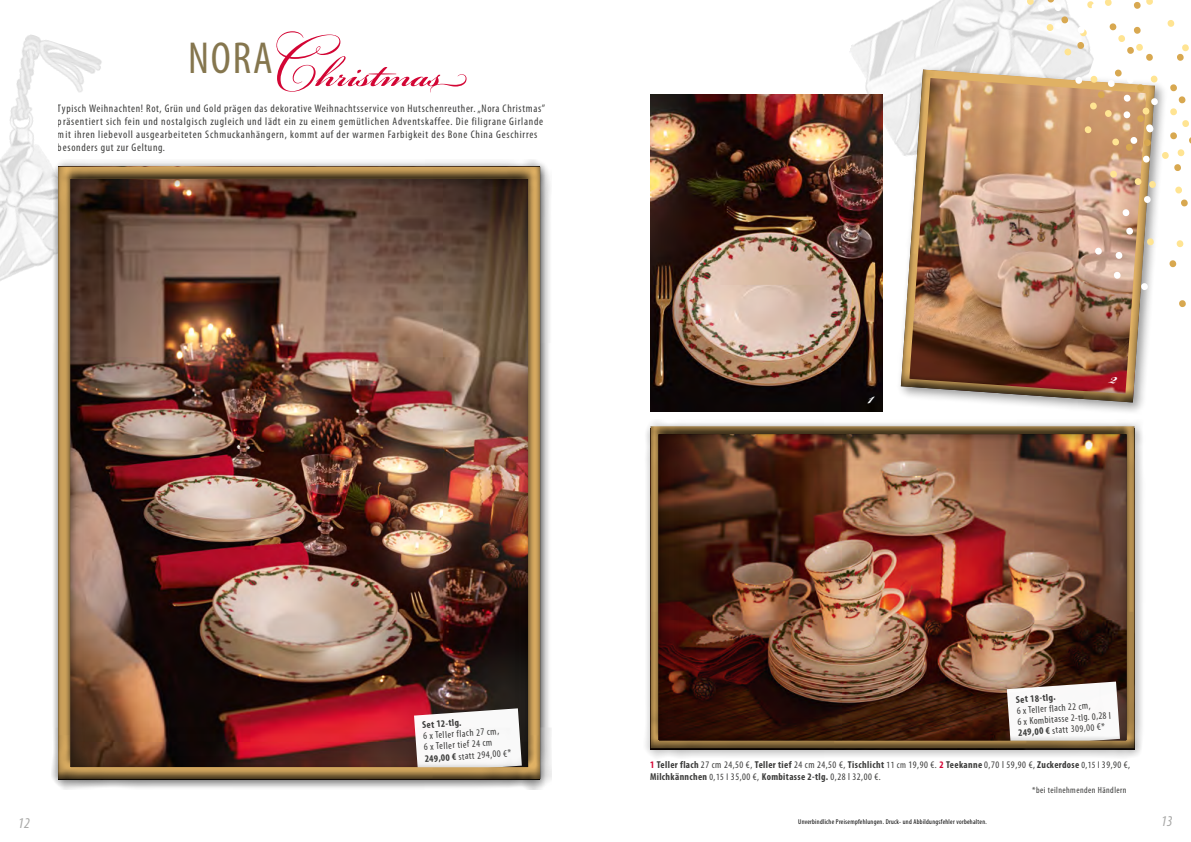
<style>
.page{position:relative;width:1191px;height:842px;background:#fff}
.page>*{position:absolute;margin:0;border:0;box-sizing:border-box;transform-origin:0 0}
.t1{font:600 52px "Bickham Script Pro";color:#d30534}
.t2{font:condensed 45px "Myriad Pro";color:#85764e}
.t3{font:700 24px "Bickham Script Pro";color:#fff}
.t4{font:italic condensed 15px "Myriad Pro";color:#a8a8a7}
.t5{font:condensed 11px/13px "Myriad Pro";letter-spacing:.07em;color:#3c3c3b}
.t6{font:700 condensed 10px/12px "Myriad Pro";letter-spacing:.035em;color:#3c3c3b}
.t7{font:condensed 10px "Myriad Pro";color:#3c3c3b}
.t8{font:condensed 9px "Myriad Pro";letter-spacing:.05em;color:#3c3c3b}
.t9{font:condensed 7px "Myriad Pro";letter-spacing:.04em;color:#000}
.s1{font-weight:700}
.s2{color:#d30534}
.s3{font-weight:400}
.s4{font-weight:400;font-size:9.5px}
</style>
<div class="page">
<img style="left:0;top:34px;width:102px;height:247px">
<img style="left:849px;top:0;width:176px;height:138px">
<div style="left:895px;top:65px;width:273px;height:350px;background:#000;opacity:.4"></div>
<img style="left:892px;top:62px;width:272px;height:343px">
<img style="left:650px;top:94px;width:233px;height:318px">
<svg style="left:1073px;top:68px;width:118px;height:255px"></svg>
<svg style="left:1025px;top:0;width:164px;height:62px"></svg>
<div style="left:643px;top:419px;width:502px;height:340px;background:#000;opacity:.4"></div>
<div style="left:642px;top:420px;width:502px;height:330px;background:#000;opacity:.75"></div>
<div style="left:51px;top:159px;width:500px;height:631px;background:#000;opacity:.4"></div>
<div style="left:49px;top:159px;width:499px;height:620px;background:#000;opacity:.75"></div>
<svg style="left:1108px;top:377px;width:9px;height:7px"></svg>
<p class="t2" style="left:188px;top:31px;width:86px">NORA</p>
<p class="t1" style="left:269px;top:37px;width:199px">Christmas</p>
<p class="t5" style="left:58px;top:102px;width:489px">Typisch Weihnachten! Rot, Grün und Gold prägen das dekorative Weihnachtsservice von Hutschenreuther. „Nora Christmas” präsentiert sich fein und nostalgisch zugleich und lädt ein zu einem gemütlichen Adventskaffee. Die filigrane Girlande mit ihren liebevoll ausgearbeiteten Schmuckanhängern, kommt auf der warmen Farbigkeit des Bone China Geschirres besonders gut zur Geltung.</p>
<p class="t3" style="left:867px;top:380px;width:7px">1</p>
<p class="t6" style="left:422px;top:719px;width:41px;rotate:-4deg">Set 12-tlg.</p>
<p class="t7" style="left:423px;top:730px;width:78px;rotate:-4deg">6 x Teller flach 27 cm,</p>
<p class="t7" style="left:423px;top:741px;width:70px;rotate:-4deg">6 x Teller tief 24 cm</p>
<p class="t7" style="left:424px;top:753px;width:88px;rotate:-4deg"><span class="s1">249,00 €</span> statt 294,00 €*</p>
<p class="t6" style="left:1015px;top:693px;width:41px;rotate:-4deg">Set 18-tlg.</p>
<p class="t7" style="left:1016px;top:705px;width:75px;rotate:-4deg">6 x Teller flach 22 cm,</p>
<p class="t7" style="left:1017px;top:716px;width:95px;rotate:-4deg">6 x Kombitasse 2-tlg. 0,28 l</p>
<p class="t7" style="left:1018px;top:727px;width:88px;rotate:-4deg"><span class="s1">249,00 €</span> statt 309,00 €*</p>
<p class="t6" style="left:650px;top:758px;width:481px"><span class="s2">1</span> Teller flach <span class="s3">27 cm 24,50 €,</span> Teller tief <span class="s3">24 cm 24,50 €,</span> Tischlicht <span class="s4">11 cm</span> <span class="s3">19,90 €.</span> <span class="s2">2</span> Teekanne <span class="s3">0,70 l 59,90 €,</span> Zuckerdose <span class="s4">0,15 l</span> <span class="s3">39,90 €,<br></span>Milchkännchen <span class="s4">0,15 l</span> <span class="s3">35,00 €,</span> Kombitasse 2-tlg. <span class="s3">0,28 l 32,00 €.</span></p>
<p class="t8" style="left:1032px;top:784px;width:96px">*bei teilnehmenden Händlern</p>
<h3 class="t4" style="left:18px;top:814px;width:13px">12</h3>
<p class="t9" style="left:798px;top:818px;width:190px">Unverbindliche Preisempfehlungen. Druck- und Abbildungsfehler vorbehalten.</p>
<h3 class="t4" style="left:1161px;top:812px;width:13px">13</h3>
</div>
